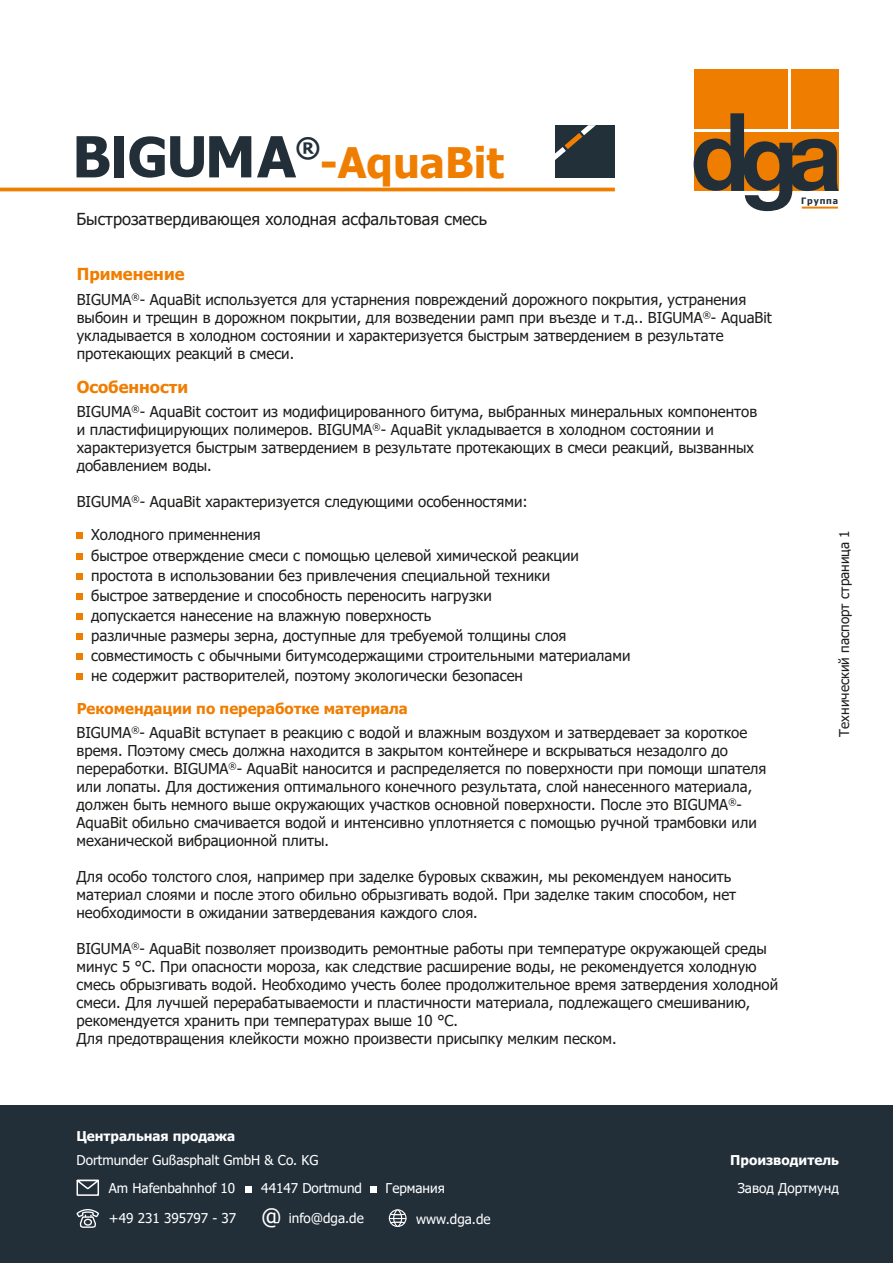
<style>
.page{position:relative;width:893px;height:1263px;background:#fff}
.page>*{position:absolute;margin:0;border:0;box-sizing:border-box;transform-origin:0 0}
.t1{font:700 42px "Tahoma";color:#ef7d00}
.t2{font:700 27px "Tahoma";color:#222f39}
.t3{font:16.5px "Tahoma";color:#1d1d1b}
.t4{font:700 16.5px "Tahoma";color:#ef7d00}
.t5{font:15px/18px "Tahoma";color:#1d1d1b}
.t6{font:13.5px/28.2px "Tahoma";color:#fff}
.t7{font:700 13.5px "Tahoma";color:#fff}
.t8{font:13.5px "Tahoma";color:#1d1d1b}
.t9{font:700 8.85px "Tahoma";letter-spacing:.1em;color:#222f39}
.s1{font-weight:700;color:#ef7d00}
.s2{font-size:22.5px}
</style>
<div class="page">
<hr style="left:0;top:188px;width:615px;height:3px;background:#ef7d00">
<div style="left:555px;top:125px;width:59px;height:52px;background:#223039"></div>
<svg style="left:555px;top:125px;width:41px;height:35px"></svg>
<div style="left:694px;top:69px;width:93px;height:59px;background:#ef7d00"></div>
<div style="left:791px;top:69px;width:47px;height:59px;background:#ef7d00"></div>
<svg style="left:694px;top:113px;width:145px;height:98px"></svg>
<svg style="left:77px;top:532px;width:6px;height:6px"></svg>
<div style="left:77px;top:613px;width:6px;height:7px;background:#ef7d00"></div>
<div style="left:77px;top:573px;width:6px;height:7px;background:#ef7d00"></div>
<div style="left:77px;top:593px;width:6px;height:7px;background:#ef7d00"></div>
<div style="left:77px;top:553px;width:6px;height:7px;background:#ef7d00"></div>
<div style="left:77px;top:633px;width:6px;height:7px;background:#ef7d00"></div>
<div style="left:77px;top:653px;width:6px;height:7px;background:#ef7d00"></div>
<div style="left:77px;top:673px;width:6px;height:7px;background:#ef7d00"></div>
<div style="left:115px;top:136px;width:9px;height:41px;background:#222f39"></div>
<svg style="left:77px;top:136px;width:33px;height:41px"></svg>
<svg style="left:129px;top:136px;width:122px;height:42px"></svg>
<svg style="left:257px;top:136px;width:39px;height:41px"></svg>
<div style="left:0;top:1106px;width:893px;height:157px;background:#222f39"></div>
<svg style="left:77px;top:1180px;width:22px;height:16px"></svg>
<div style="left:245px;top:1186px;width:6px;height:7px;background:#fff"></div>
<svg style="left:77px;top:1209px;width:22px;height:19px"></svg>
<div style="left:371px;top:1186px;width:6px;height:7px;background:#fff"></div>
<div style="left:389px;top:1209px;width:17px;height:18px;border:1px solid #fff;border-radius:50%"></div>
<div style="left:393px;top:1209px;width:9px;height:18px;border:1px solid #fff;border-radius:50%"></div>
<svg style="left:389px;top:1212px;width:17px;height:12px"></svg>
<h2 class="t2" style="left:295px;top:130px;width:27px">®</h2>
<h1 class="t1" style="left:320px;top:133px;width:186px">-AquaBit</h1>
<p class="t3" style="left:77px;top:208px;width:412px">Быстрозатвердивающея холодная асфальтовая смесь</p>
<p class="t4" style="left:77px;top:263px;width:109px">Применение</p>
<p class="t5" style="left:77px;top:291px;width:697px">BIGUMA<sup>®</sup>- AquaBit используется для устарнения повреждений дорожного покрытия, устранения выбоин и трещин в дорожном покрытии, для возведении рамп при въезде и т.д.. BIGUMA<sup>®</sup>- AquaBit укладывается в холодном состоянии и характеризуется быстрым затвердением в результате протекающих реакций в смеси.</p>
<p class="t4" style="left:77px;top:375px;width:113px">Особенности</p>
<p class="t5" style="left:77px;top:403px;width:682px">BIGUMA<sup>®</sup>- AquaBit состоит из модифицированного битума, выбранных минеральных компонентов и пластифицирующих полимеров. BIGUMA<sup>®</sup>- AquaBit укладывается в холодном состоянии и характеризуется быстрым затвердением в результате протекающих в смеси реакций, вызванных добавлением воды.</p>
<p class="t5" style="left:91px;top:486px;width:438px;line-height:32.7px;text-indent:-14px">BIGUMA<sup>®</sup>- AquaBit характеризуется следующими особенностями:<br>Холодного применнения</p>
<p class="t5" style="left:91px;top:547px;width:489px">быстрое отверждение смеси с помощью целевой химической реакции</p>
<p class="t5" style="left:91px;top:566px;width:460px;line-height:20px">простота в использовании без привлечения специальной техники быстрое затвердение и способность переносить нагрузки</p>
<p class="t5" style="left:91px;top:607px;width:342px">допускается нанесение на влажную поверхность</p>
<p class="t5" style="left:91px;top:626px;width:541px;line-height:20px">различные размеры зерна, доступные для требуемой толщины слоя совместимость с обычными битумсодержащими строительными материалами не содержит растворителей, поэтому экологически безопасен</p>
<p class="t5" style="left:77px;top:697px;width:672px;line-height:24.3px"><span class="s1">Рекомендации по переработке материала<br></span>BIGUMA<sup>®</sup>- AquaBit вступает в реакцию с водой и влажным воздухом и затвердевает за короткое</p>
<p class="t5" style="left:77px;top:742px;width:691px">время. Поэтому смесь должна находится в закрытом контейнере и вскрываться незадолго до переработки. BIGUMA<sup>®</sup>- AquaBit наносится и распределяется по поверхности при помощи шпателя или лопаты. Для достижения оптимального конечного результата, слой нанесенного материала, должен быть немного выше окружающих участков основной поверхности. После это BIGUMA<sup>®</sup>- AquaBit обильно смачивается водой и интенсивно уплотняется с помощью ручной трамбовки или механической вибрационной плиты.</p>
<p class="t5" style="left:77px;top:868px;width:661px">Для особо толстого слоя, например при заделке буровых скважин, мы рекомендуем наносить материал слоями и после этого обильно обрызгивать водой. При заделке таким способом, нет необходимости в ожидании затвердевания каждого слоя.</p>
<p class="t5" style="left:77px;top:940px;width:703px">BIGUMA<sup>®</sup>- AquaBit позволяет производить ремонтные работы при температуре окружающей среды минус 5 °С. При опасности мороза, как следствие расширение воды, не рекомендуется холодную смесь обрызгивать водой. Необходимо учесть более продолжительное время затвердения холодной смеси. Для лучшей перерабатываемости и пластичности материала, подлежащего смешиванию, рекомендуется хранить при температурах выше 10 °C.<br>Для предотвращения клейкости можно произвести присыпку мелким песком.</p>
<p class="t9" style="left:801px;top:195px;width:38px">Группа</p>
<p class="t8" style="left:835px;top:736px;width:208px;rotate:-90deg">Технический паспорт страница 1</p>
<p class="t7" style="left:76px;top:1127px;width:160px">Центральная продажа</p>
<p class="t6" style="left:109px;top:1146px;width:211px;text-indent:-32px">Dortmunder Gußasphalt GmbH &amp; Co. KG<br>Am Hafenbahnhof 10</p>
<p class="t6" style="left:261px;top:1175px;width:102px">44147 Dortmund</p>
<p class="t6" style="left:109px;top:1205px;width:256px">+49 231 395797 - 37 <span class="s2">@</span> info@dga.de</p>
<p class="t6" style="left:416px;top:1205px;width:76px">www.dga.de</p>
<p class="t6" style="left:385px;top:1175px;width:61px">Германия</p>
<p class="t7" style="left:730px;top:1150px;width:110px">Производитель</p>
<p class="t6" style="left:738px;top:1175px;width:103px">Завод Дортмунд</p>
</div>
